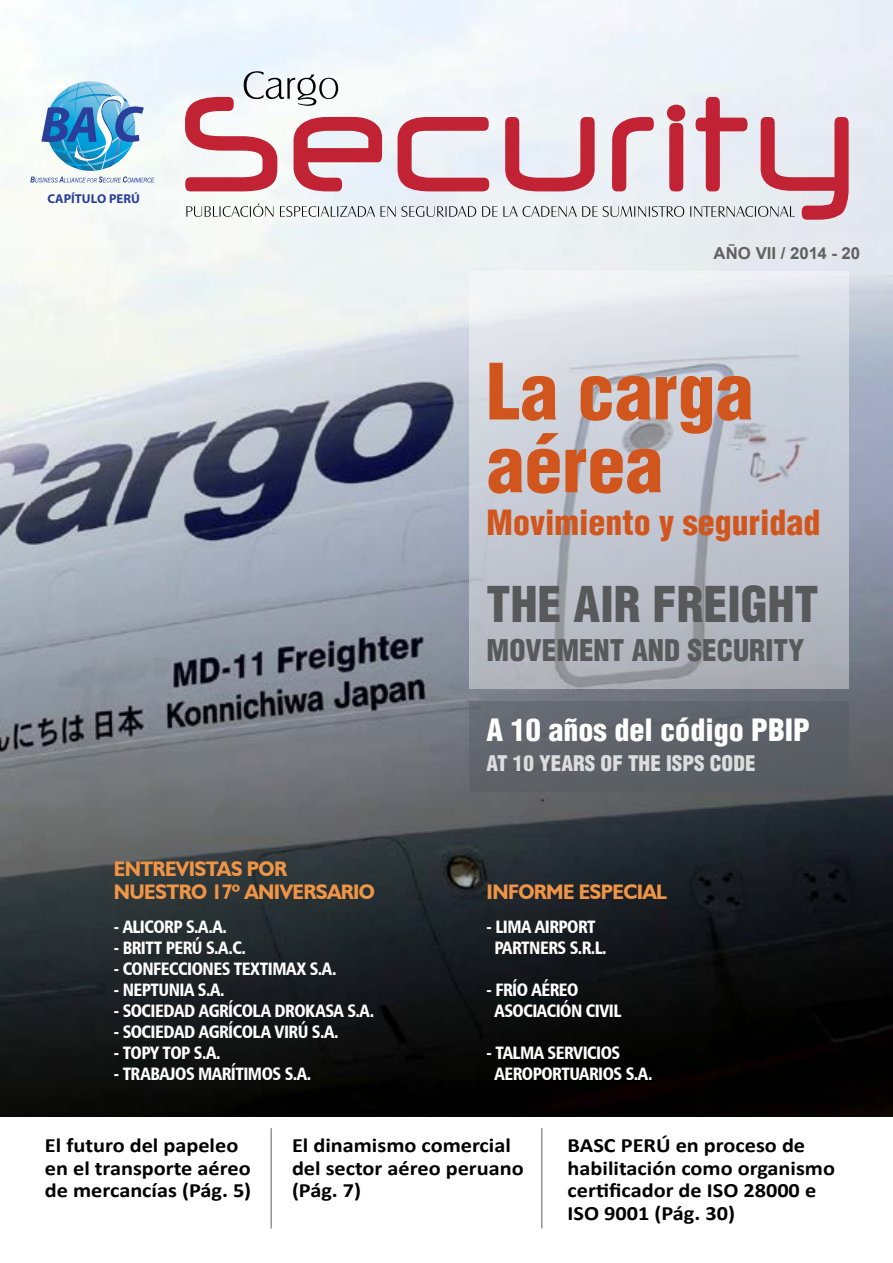
<style>
.page{position:relative;width:893px;height:1263px;background:#fff}
.page>*{position:absolute;margin:0;border:0;box-sizing:border-box;transform-origin:0 0}
.t1{font:900 condensed 75.6px/72.8px "Helvetica";color:#d1561d}
.t2{font:900 condensed 48.15px "Helvetica";color:#58595b}
.t3{font:900 condensed 33.9px "Helvetica";color:#d1561d}
.t4{font:900 condensed 30px "Helvetica";color:#fff}
.t5{font:900 condensed 29.1px "Helvetica";color:#58595b}
.t6{font:700 21px/22.5px "Humanist 521 BT";letter-spacing:-.03em;color:#f09445;scale:.95 1}
.t7{font:900 condensed 21px "Helvetica";color:#dcddde}
.t8{font:700 20.25px/22.5px "Calibri";color:#000;scale:1.1 1}
.t9{font:18px/21px "Humanist 777 BT Black Condensed B";letter-spacing:-.03em;color:#fff;scale:.95 1}
.t10{font:700 16.5px "Arial";color:#616061}
.t11{font:700 12.9px "Myriad Pro";color:#293f99}
</style>
<div class="page">
<img style="left:1px;top:0;width:892px;height:1116px">
<svg style="left:30px;top:81px;width:124px;height:102px"></svg>
<svg style="left:244px;top:71px;width:94px;height:26px"></svg>
<svg style="left:185px;top:97px;width:664px;height:123px;fill:#e8eef5"></svg>
<svg style="left:186px;top:203px;width:609px;height:14px"></svg>
<hr style="left:270px;top:1129px;width:2px;height:99px;background:#939598">
<hr style="left:541px;top:1129px;width:2px;height:99px;background:#939598">
<svg style="left:470px;top:271px;width:379px;height:418px;background:#c4c9d2"></svg>
<div style="left:470px;top:701px;width:379px;height:90px;background:#5d6268"></div>
<p class="t11" style="left:48px;top:190px;width:94px">CAPÍTULO PERÚ</p>
<p class="t6" style="left:114px;top:857px;width:276px">ENTREVISTAS POR<br>NUESTRO 17º ANIVERSARIO</p>
<p class="t9" style="left:114px;top:916px;width:121px">- ALICORP S.A.A.</p>
<p class="t9" style="left:114px;top:937px;width:140px">- BRITT PERÚ S.A.C.</p>
<p class="t9" style="left:114px;top:958px;width:236px">- CONFECCIONES TEXTIMAX S.A.</p>
<p class="t9" style="left:114px;top:979px;width:118px">- NEPTUNIA S.A.</p>
<p class="t9" style="left:114px;top:1000px;width:275px">- SOCIEDAD AGRÍCOLA DROKASA S.A.</p>
<p class="t9" style="left:114px;top:1021px;width:238px">- SOCIEDAD AGRÍCOLA VIRÚ S.A.</p>
<p class="t9" style="left:114px;top:1042px;width:114px">- TOPY TOP S.A.</p>
<p class="t9" style="left:114px;top:1063px;width:209px">- TRABAJOS MARÍTIMOS S.A.</p>
<p class="t10" style="left:714px;top:242px;width:148px">AÑO VII / 2014 - 20</p>
<h1 class="t1" style="left:487px;top:355px;width:268px">La carga aérea</h1>
<h3 class="t3" style="left:487px;top:501px;width:335px">Movimiento y seguridad</h3>
<h2 class="t2" style="left:487px;top:574px;width:333px">THE AIR FREIGHT</h2>
<h3 class="t5" style="left:487px;top:632px;width:319px">MOVEMENT AND SECURITY</h3>
<h3 class="t4" style="left:487px;top:711px;width:325px">A 10 años del código PBIP</h3>
<p class="t7" style="left:487px;top:750px;width:270px">AT 10 YEARS OF THE ISPS CODE</p>
<p class="t6" style="left:487px;top:880px;width:191px">INFORME ESPECIAL</p>
<p class="t9" style="left:495px;top:916px;width:120px;text-indent:-8px">- LIMA AIRPORT<br>PARTNERS S.R.L.</p>
<p class="t9" style="left:495px;top:979px;width:135px;text-indent:-8px">- FRÍO AÉREO<br>ASOCIACIÓN CIVIL</p>
<p class="t9" style="left:495px;top:1042px;width:168px;text-indent:-8px">- TALMA SERVICIOS<br>AEROPORTUARIOS S.A.</p>
<p class="t8" style="left:45px;top:1134px;width:189px">El futuro del papeleo en el transporte aéreo de mercancías (Pág. 5)</p>
<p class="t8" style="left:568px;top:1134px;width:245px">BASC PERÚ en proceso de habilitación como organismo certificador de ISO 28000 e<br>ISO 9001 (Pág. 30)</p>
<p class="t8" style="left:292px;top:1134px;width:212px">El dinamismo comercial del sector aéreo peruano (Pág. 7)</p>
</div>
